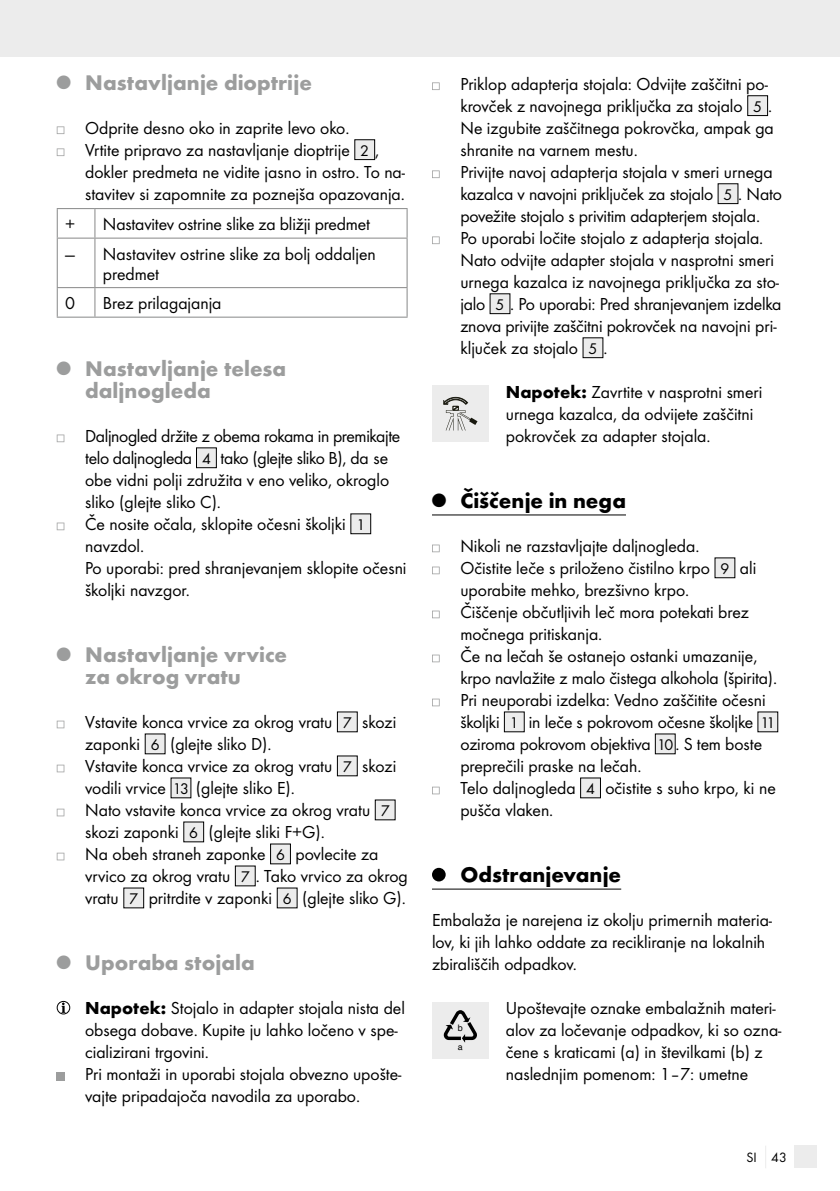
<style>
.page{position:relative;width:840px;height:1191px;background:#fff}
.page>*{position:absolute;margin:0;border:0;box-sizing:border-box;transform-origin:0 0}
.t1{font:700 22px/22px "Futura";color:#9c9d9d}
.t2{font:700 22px "Futura";color:#000}
.t3{font:18px/22px "Futura Boo";color:#000}
.t4{font:14px "Futura Boo";color:#000}
.t5{font:9px "Helvetica";color:#000}
.t6{font:8.8px "Helvetica";color:#000}
.s1{font-size:16px}
.s2{font-family:"Futura";font-weight:700}
</style>
<div class="page">
<div style="left:0;top:0;width:839px;height:57px;background:#ececec"></div>
<div style="left:794px;top:1145px;width:22px;height:23px;background:#ececec"></div>
<svg style="left:57px;top:126px;width:7px;height:8px"></svg>
<svg style="left:57px;top:148px;width:7px;height:8px"></svg>
<div style="left:354px;top:140px;width:20px;height:20px;background:#ececec"></div>
<div style="left:354px;top:139px;width:21px;height:21px;border:1px solid #000"></div>
<hr style="left:57px;top:208px;width:38px;height:1px;background:#878888">
<svg style="left:57px;top:209px;width:1px;height:29px"></svg>
<hr style="left:95px;top:208px;width:312px;height:1px;background:#878888">
<svg style="left:94px;top:209px;width:1px;height:29px"></svg>
<svg style="left:406px;top:209px;width:1px;height:29px"></svg>
<hr style="left:57px;top:238px;width:38px;height:1px;background:#878888">
<hr style="left:57px;top:239px;width:1px;height:48px;background:#878888">
<hr style="left:95px;top:238px;width:312px;height:1px;background:#878888">
<hr style="left:94px;top:239px;width:1px;height:48px;background:#878888">
<hr style="left:406px;top:239px;width:1px;height:48px;background:#878888">
<hr style="left:57px;top:287px;width:38px;height:1px;background:#878888">
<svg style="left:57px;top:288px;width:1px;height:29px"></svg>
<hr style="left:95px;top:287px;width:312px;height:1px;background:#878888">
<svg style="left:94px;top:288px;width:1px;height:29px"></svg>
<svg style="left:406px;top:288px;width:1px;height:29px"></svg>
<hr style="left:57px;top:317px;width:38px;height:1px;background:#878888">
<hr style="left:95px;top:317px;width:312px;height:1px;background:#878888">
<svg style="left:57px;top:434px;width:7px;height:8px"></svg>
<div style="left:196px;top:448px;width:20px;height:20px;background:#ececec"></div>
<div style="left:196px;top:447px;width:21px;height:21px;border:1px solid #000"></div>
<svg style="left:57px;top:522px;width:7px;height:8px"></svg>
<div style="left:350px;top:514px;width:20px;height:20px;background:#ececec"></div>
<div style="left:350px;top:513px;width:21px;height:21px;border:1px solid #000"></div>
<svg style="left:57px;top:720px;width:7px;height:8px"></svg>
<div style="left:337px;top:712px;width:20px;height:20px;background:#ececec"></div>
<div style="left:145px;top:734px;width:20px;height:20px;background:#ececec"></div>
<svg style="left:57px;top:764px;width:7px;height:8px"></svg>
<div style="left:337px;top:756px;width:20px;height:20px;background:#ececec"></div>
<div style="left:171px;top:778px;width:20px;height:20px;background:#ececec"></div>
<svg style="left:57px;top:808px;width:7px;height:8px"></svg>
<div style="left:375px;top:800px;width:20px;height:20px;background:#ececec"></div>
<div style="left:184px;top:822px;width:19px;height:20px;background:#ececec"></div>
<svg style="left:57px;top:852px;width:7px;height:8px"></svg>
<div style="left:270px;top:844px;width:20px;height:20px;background:#ececec"></div>
<div style="left:270px;top:843px;width:21px;height:21px;border:1px solid #000"></div>
<div style="left:235px;top:866px;width:20px;height:20px;background:#ececec"></div>
<div style="left:124px;top:888px;width:20px;height:20px;background:#ececec"></div>
<div style="left:277px;top:888px;width:20px;height:20px;background:#ececec"></div>
<div style="left:57px;top:1001px;width:13px;height:13px;border:1px solid #000;border-radius:50%"></div>
<svg style="left:61px;top:1002px;width:4px;height:10px"></svg>
<div style="left:57px;top:1072px;width:8px;height:8px;background:#9c9d9d"></div>
<hr style="left:432px;top:514px;width:193px;height:1px;background:#000">
<hr style="left:432px;top:888px;width:189px;height:1px;background:#000">
<svg style="left:432px;top:82px;width:7px;height:8px"></svg>
<div style="left:747px;top:96px;width:20px;height:20px;background:#ececec"></div>
<div style="left:746px;top:95px;width:21px;height:21px;border:1px solid #000"></div>
<svg style="left:432px;top:170px;width:7px;height:8px"></svg>
<div style="left:717px;top:184px;width:20px;height:20px;background:#ececec"></div>
<div style="left:717px;top:183px;width:21px;height:21px;border:1px solid #000"></div>
<svg style="left:432px;top:236px;width:7px;height:8px"></svg>
<div style="left:490px;top:294px;width:19px;height:20px;background:#ececec"></div>
<div style="left:582px;top:338px;width:20px;height:20px;background:#ececec"></div>
<div style="left:432px;top:385px;width:56px;height:57px;background:#ececec"></div>
<svg style="left:443px;top:397px;width:34px;height:33px"></svg>
<svg style="left:432px;top:544px;width:7px;height:8px"></svg>
<svg style="left:432px;top:566px;width:7px;height:8px"></svg>
<div style="left:714px;top:558px;width:20px;height:20px;background:#ececec"></div>
<svg style="left:432px;top:610px;width:7px;height:8px"></svg>
<svg style="left:432px;top:654px;width:7px;height:8px"></svg>
<svg style="left:432px;top:698px;width:7px;height:8px"></svg>
<div style="left:504px;top:712px;width:20px;height:20px;background:#ececec"></div>
<div style="left:757px;top:712px;width:20px;height:20px;background:#ececec"></div>
<div style="left:655px;top:734px;width:19px;height:20px;background:#ececec"></div>
<svg style="left:432px;top:786px;width:7px;height:8px"></svg>
<div style="left:580px;top:778px;width:20px;height:20px;background:#ececec"></div>
<div style="left:432px;top:868px;width:13px;height:13px;background:#000;border-radius:50%"></div>
<div style="left:432px;top:1001px;width:56px;height:57px;background:#ececec"></div>
<svg style="left:443px;top:1010px;width:33px;height:32px"></svg>
<p class="t1" style="left:57px;top:71px;width:257px"><sup>Q</sup> Nastavljanje dioptrije</p>
<p class="t3" style="left:85px;top:117px;width:321px">Odprite desno oko in zaprite levo oko.<br>Vrtite pripravo za nastavljanje dioptrije <span class="s1">2</span> , dokler predmeta ne vidite jasno in ostro. To na&shy;stavitev si zapomnite za poznejša opazovanja.</p>
<p class="t3" style="left:65px;top:213px;width:12px">+</p>
<p class="t3" style="left:103px;top:213px;width:268px">Nastavitev ostrine slike za bližji predmet</p>
<p class="t3" style="left:103px;top:243px;width:274px;line-height:20px;text-indent:-38px">— Nastavitev ostrine slike za bolj oddaljen predmet</p>
<p class="t3" style="left:65px;top:292px;width:11px">0</p>
<p class="t3" style="left:103px;top:292px;width:120px">Brez prilagajanja</p>
<p class="t1" style="left:85px;top:357px;width:202px;text-indent:-28px"><sup>Q</sup> Nastavljanje telesa daljnogleda</p>
<p class="t3" style="left:85px;top:425px;width:323px">Daljnogled držite z obema rokama in premikajte telo daljnogleda <span class="s1">4</span> tako (glejte sliko B), da se obe vidni polji združita v eno veliko, okroglo sliko (glejte sliko C).<br>Če nosite očala, sklopite očesni školjki <span class="s1">1 </span>navzdol.<br>Po uporabi: pred shranjevanjem sklopite očesni školjki navzgor.</p>
<p class="t1" style="left:85px;top:643px;width:203px;text-indent:-28px"><sup>Q</sup> Nastavljanje vrvice za okrog vratu</p>
<p class="t3" style="left:85px;top:711px;width:324px">Vstavite konca vrvice za okrog vratu <span class="s1">7</span> skozi zaponki <span class="s1">6</span> (glejte sliko D).<br>Vstavite konca vrvice za okrog vratu <span class="s1">7</span> skozi vodili vrvice <span class="s1">13</span> (glejte sliko E).<br>Nato vstavite konca vrvice za okrog vratu <span class="s1">7 </span>skozi zaponki <span class="s1">6</span> (glejte sliki F+G).<br>Na obeh straneh zaponke <span class="s1">6</span> povlecite za vrvico za okrog vratu <span class="s1">7</span> . Tako vrvico za okrog vratu <span class="s1">7</span> pritrdite v zaponki <span class="s1">6</span> (glejte sliko G).</p>
<p class="t1" style="left:57px;top:951px;width:199px"><sup>Q</sup> Uporaba stojala</p>
<p class="t3" style="left:85px;top:997px;width:321px"><span class="s2">Napotek:</span> Stojalo in adapter stojala nista del obsega dobave. Kupite ju lahko ločeno v spe&shy;cializirani trgovini.<br>Pri montaži in uporabi stojala obvezno upošte&shy;vajte pripadajoča navodila za uporabo.</p>
<p class="t3" style="left:460px;top:73px;width:323px">Priklop adapterja stojala: Odvijte zaščitni po&shy;krovček z navojnega priključka za stojalo <span class="s1">5</span> .<br>Ne izgubite zaščitnega pokrovčka, ampak ga shranite na varnem mestu.<br>Privijte navoj adapterja stojala v smeri urnega kazalca v navojni priključek za stojalo <span class="s1">5</span> . Nato povežite stojalo s privitim adapterjem stojala.<br>Po uporabi ločite stojalo z adapterja stojala.<br>Nato odvijte adapter stojala v nasprotni smeri urnega kazalca iz navojnega priključka za sto&shy;jalo <span class="s1">5</span> . Po uporabi: Pred shranjevanjem izdelka znova privijte zaščitni pokrovček na navojni pri&shy;ključek za stojalo <span class="s1">5</span> .</p>
<p class="t3" style="left:505px;top:381px;width:258px"><span class="s2">Napotek:</span> Zavrtite v nasprotni smeri urnega kazalca, da odvijete zaščitni pokrovček za adapter stojala.</p>
<p class="t2" style="left:432px;top:487px;width:195px"><sup>Q</sup> Čiščenje in nega</p>
<p class="t3" style="left:460px;top:535px;width:318px">Nikoli ne razstavljajte daljnogleda.<br>Očistite leče s priloženo čistilno krpo <span class="s1">9</span> ali uporabite mehko, brezšivno krpo.<br>Čiščenje občutljivih leč mora potekati brez močnega pritiskanja.<br>Če na lečah še ostanejo ostanki umazanije, krpo navlažite z malo čistega alkohola (špirita).<br>Pri neuporabi izdelka: Vedno zaščitite očesni školjki <span class="s1">1</span> in leče s pokrovom očesne školjke <span class="s1">11 </span>oziroma pokrovom objektiva <span class="s1">10</span>. S tem boste preprečili praske na lečah.<br>Telo daljnogleda <span class="s1">4</span> očistite s suho krpo, ki ne pušča vlaken.</p>
<p class="t2" style="left:460px;top:861px;width:162px">Odstranjevanje</p>
<p class="t3" style="left:432px;top:909px;width:341px">Embalaža je narejena iz okolju primernih materia&shy;lov, ki jih lahko oddate za recikliranje na lokalnih zbirališčih odpadkov.</p>
<p class="t5" style="left:457px;top:1021px;width:7px">b</p>
<p class="t6" style="left:457px;top:1039px;width:6px">a</p>
<p class="t3" style="left:505px;top:997px;width:277px">Upoštevajte oznake embalažnih materi&shy;alov za ločevanje odpadkov, ki so ozna&shy;čene s kraticami (a) in številkami (b) z naslednjim pomenom: 1–7: umetne</p>
<p class="t4" style="left:746px;top:1149px;width:42px">SI 43</p>
</div>
